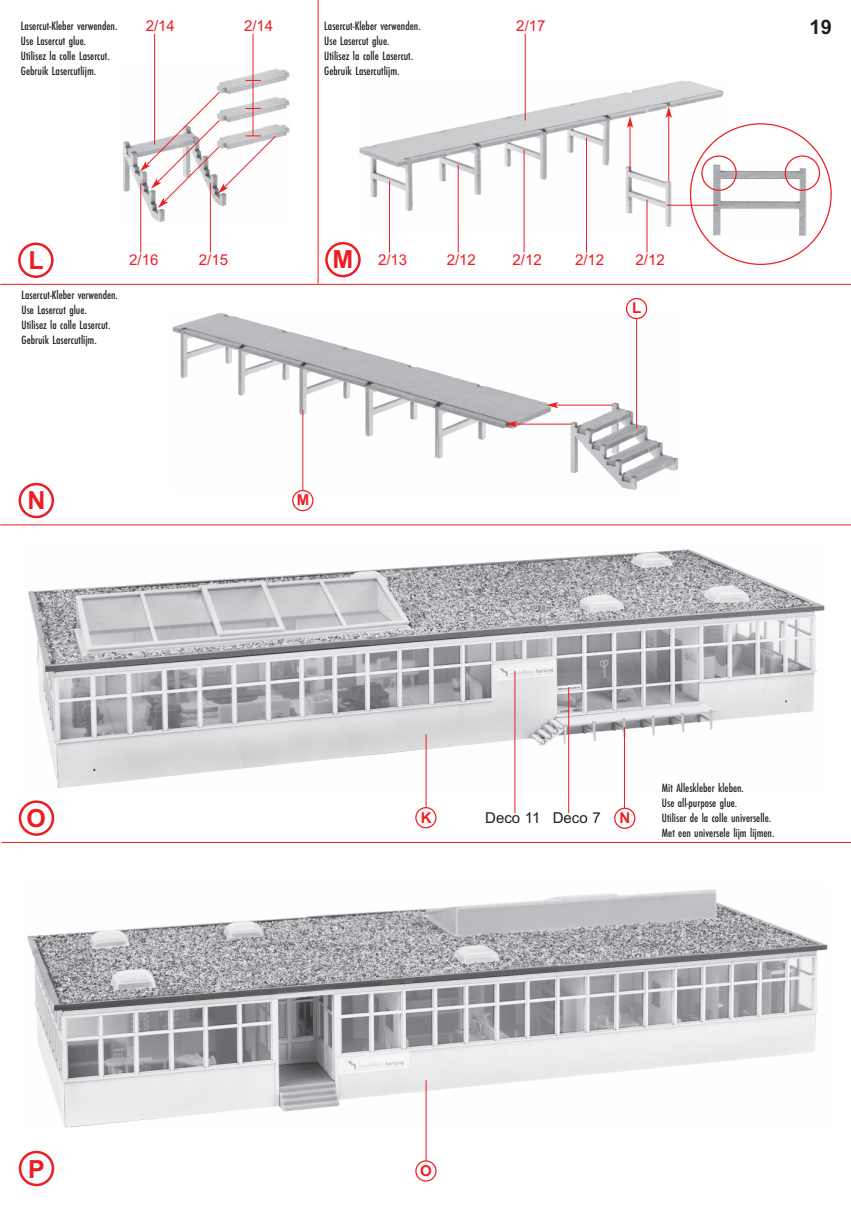
<style>
.page{position:relative;width:851px;height:1205px;background:#fff}
.page>*{position:absolute;margin:0;border:0;box-sizing:border-box;transform-origin:0 0}
.t1{font:700 25px "Arial";color:#ee1d23}
.t2{font:700 20px "Arial";color:#231f20}
.t3{font:15px "Arial";color:#ee1d23}
.t4{font:15px "Arial";color:#231f20}
.t5{font:700 15px "Arial";color:#ee1d23}
.t6{font:12.5px/15px "Futura EF Medium Con";color:#231f20}
</style>
<div class="page">
<hr style="left:0;top:284px;width:850px;height:1px;background:#ee1d23">
<hr style="left:0;top:524px;width:850px;height:1px;background:#ee1d23">
<hr style="left:1px;top:842px;width:849px;height:1px;background:#ee1d23">
<img style="left:359px;top:77px;width:365px;height:152px">
<img style="left:123px;top:66px;width:167px;height:156px">
<img style="left:172px;top:313px;width:506px;height:177px">
<img style="left:28px;top:549px;width:797px;height:244px">
<img style="left:27px;top:889px;width:801px;height:242px">
<svg style="left:18px;top:243px;width:36px;height:35px"></svg>
<svg style="left:325px;top:242px;width:35px;height:35px"></svg>
<svg style="left:19px;top:483px;width:35px;height:35px"></svg>
<svg style="left:19px;top:800px;width:35px;height:36px"></svg>
<svg style="left:19px;top:1151px;width:35px;height:35px"></svg>
<svg style="left:415px;top:807px;width:21px;height:21px"></svg>
<svg style="left:625px;top:298px;width:22px;height:21px"></svg>
<svg style="left:292px;top:490px;width:21px;height:21px"></svg>
<svg style="left:614px;top:808px;width:21px;height:21px"></svg>
<svg style="left:415px;top:1160px;width:21px;height:21px"></svg>
<hr style="left:525px;top:34px;width:1px;height:86px;background:#ee1d23">
<hr style="left:252px;top:34px;width:1px;height:102px;background:#ee1d23">
<svg style="left:245px;top:80px;width:16px;height:1px"></svg>
<hr style="left:154px;top:34px;width:1px;height:111px;background:#ee1d23">
<hr style="left:389px;top:181px;width:1px;height:72px;background:#ee1d23">
<hr style="left:302px;top:410px;width:1px;height:81px;background:#ee1d23">
<hr style="left:624px;top:727px;width:1px;height:81px;background:#ee1d23">
<hr style="left:425px;top:734px;width:1px;height:74px;background:#ee1d23">
<hr style="left:568px;top:687px;width:1px;height:126px;background:#ee1d23">
<hr style="left:514px;top:671px;width:1px;height:142px;background:#ee1d23">
<hr style="left:425px;top:1080px;width:1px;height:81px;background:#ee1d23">
<hr style="left:140px;top:183px;width:1px;height:70px;background:#ee1d23">
<hr style="left:210px;top:183px;width:1px;height:70px;background:#ee1d23">
<hr style="left:458px;top:164px;width:1px;height:89px;background:#ee1d23">
<hr style="left:523px;top:150px;width:1px;height:103px;background:#ee1d23">
<hr style="left:586px;top:138px;width:1px;height:115px;background:#ee1d23">
<hr style="left:646px;top:200px;width:1px;height:53px;background:#ee1d23">
<hr style="left:636px;top:319px;width:1px;height:110px;background:#ee1d23">
<hr style="left:666px;top:205px;width:51px;height:1px;background:#ee1d23">
<hr style="left:318px;top:0;width:1px;height:283px;background:#ee1d23">
<svg style="left:689px;top:123px;width:142px;height:142px"></svg>
<hr style="left:629px;top:126px;width:1px;height:44px;background:#ee1d23">
<svg style="left:626px;top:116px;width:7px;height:12px"></svg>
<hr style="left:668px;top:116px;width:1px;height:65px;background:#ee1d23">
<svg style="left:665px;top:106px;width:6px;height:12px"></svg>
<hr style="left:556px;top:405px;width:56px;height:1px;background:#ee1d23">
<svg style="left:546px;top:402px;width:12px;height:6px"></svg>
<hr style="left:514px;top:424px;width:57px;height:1px;background:#ee1d23">
<svg style="left:505px;top:421px;width:12px;height:6px"></svg>
<svg style="left:140px;top:91px;width:136px;height:117px"></svg>
<p class="t3" style="left:146px;top:17px;width:31px">2/14</p>
<p class="t3" style="left:244px;top:17px;width:31px">2/14</p>
<p class="t6" style="left:21px;top:19px;width:98px">Lasercut-Kleber verwenden.<br>Use Lasercut glue.<br>Utilisez la colle Lasercut.<br>Gebruik Lasercutlijm.</p>
<p class="t6" style="left:324px;top:19px;width:98px">Lasercut-Kleber verwenden.<br>Use Lasercut glue.<br>Utilisez la colle Lasercut.<br>Gebruik Lasercutlijm.</p>
<p class="t3" style="left:516px;top:17px;width:31px">2/17</p>
<h1 class="t1" style="left:28px;top:246px;width:17px">L</h1>
<h1 class="t1" style="left:332px;top:245px;width:22px">M</h1>
<p class="t3" style="left:129px;top:251px;width:31px">2/16</p>
<p class="t3" style="left:199px;top:251px;width:31px">2/15</p>
<p class="t3" style="left:446px;top:251px;width:31px">2/12</p>
<p class="t3" style="left:512px;top:251px;width:31px">2/12</p>
<p class="t3" style="left:575px;top:251px;width:31px">2/12</p>
<p class="t3" style="left:635px;top:251px;width:31px">2/12</p>
<p class="t3" style="left:378px;top:251px;width:31px">2/13</p>
<p class="t6" style="left:22px;top:288px;width:98px">Lasercut-Kleber verwenden.<br>Use Lasercut glue.<br>Utilisez la colle Lasercut.<br>Gebruik Lasercutlijm.</p>
<h1 class="t1" style="left:27px;top:486px;width:20px">N</h1>
<p class="t5" style="left:297px;top:491px;width:14px">M</p>
<p class="t5" style="left:632px;top:299px;width:11px">L</p>
<h2 class="t2" style="left:809px;top:15px;width:24px">19</h2>
<h1 class="t1" style="left:27px;top:803px;width:21px">O</h1>
<p class="t5" style="left:420px;top:809px;width:12px">K</p>
<p class="t4" style="left:485px;top:809px;width:117px">Deco 11 Deco 7</p>
<p class="t5" style="left:619px;top:809px;width:12px">N</p>
<p class="t6" style="left:662px;top:781px;width:114px">Mit Alleskleber kleben.<br>Use all-purpose glue.<br>Utiliser de la colle universelle.<br>Met een universele lijm lijmen.</p>
<h1 class="t1" style="left:28px;top:1154px;width:18px">P</h1>
<p class="t5" style="left:420px;top:1162px;width:13px">O</p>
</div>
